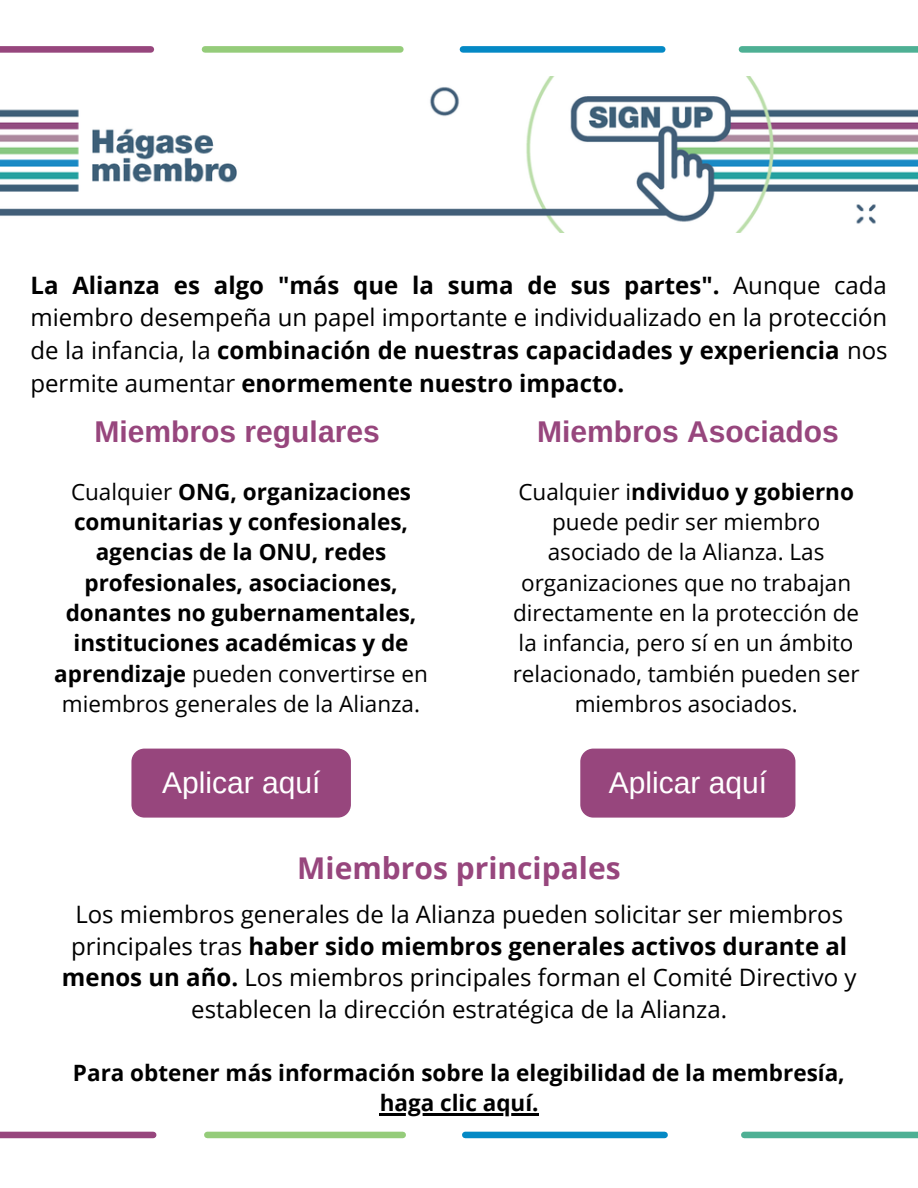
<style>
.page{position:relative;width:918px;height:1188px;background:#fff}
.page>*{position:absolute;margin:0;border:0;box-sizing:border-box;transform-origin:0 0}
.t1{font:700 30px "Arimo";color:#97467d}
.t2{font:30px "Arimo";color:#fff}
.t3{font:700 30px "Open Sans";color:#97467d}
.t4{font:700 24px/32.7px "Open Sans";color:#000;text-align:justify}
.t5{font:24px/31.5px "Open Sans";color:#000;text-align:center}
.t6{font:700 22.5px/30.3px "Open Sans";color:#000;text-align:center}
.t7{font:22.5px/30.3px "Open Sans";color:#000;text-align:center}
.s1{font-weight:400}
.s2{font-weight:700}
</style>
<div class="page">
<div style="left:0;top:46px;width:151px;height:7px;background:#97467d"></div>
<div style="left:205px;top:46px;width:195px;height:7px;background:#95cc7a"></div>
<div style="left:463px;top:46px;width:199px;height:7px;background:#0489c5"></div>
<div style="left:742px;top:46px;width:176px;height:7px;background:#4eb094"></div>
<div style="left:0;top:1132px;width:153px;height:6px;background:#97467d"></div>
<div style="left:207px;top:1132px;width:196px;height:6px;background:#95cc7a"></div>
<div style="left:465px;top:1132px;width:200px;height:6px;background:#0489c5"></div>
<div style="left:744px;top:1132px;width:174px;height:6px;background:#4eb094"></div>
<img style="left:0;top:77px;width:918px;height:156px">
<hr style="left:380px;top:1113px;width:159px;height:3px;background:#000">
<div style="left:131px;top:749px;width:220px;height:69px;background:#97467d;border-radius:13px"></div>
<div style="left:580px;top:749px;width:215px;height:69px;background:#97467d;border-radius:13px"></div>
<p class="t4" style="left:30px;top:268px;width:859px">La Alianza es algo "más que la suma de sus partes". <span class="s1">Aunque cada miembro desempeña un papel importante e individualizado en la protección de la infancia, la</span> combinación de nuestras capacidades y experiencia <span class="s1">nos permite aumentar</span> enormemente nuestro impacto.</p>
<p class="t1" style="left:94px;top:415px;width:287px">Miembros regulares</p>
<p class="t1" style="left:537px;top:415px;width:303px">Miembros Asociados</p>
<p class="t6" style="left:54px;top:476px;width:375px"><span class="s1">Cualquier</span> ONG, organizaciones comunitarias y confesionales, agencias de la ONU, redes profesionales, asociaciones, donantes no gubernamentales, instituciones académicas y de aprendizaje <span class="s1">pueden convertirse en miembros generales de la Alianza.</span></p>
<p class="t7" style="left:513px;top:476px;width:348px">Cualquier i<span class="s2">ndividuo y gobierno </span>puede pedir ser miembro asociado de la Alianza. Las organizaciones que no trabajan directamente en la protección de la infancia, pero sí en un ámbito relacionado, también pueden ser miembros asociados.</p>
<p class="t2" style="left:162px;top:766px;width:160px">Aplicar aquí</p>
<p class="t2" style="left:609px;top:766px;width:160px">Aplicar aquí</p>
<p class="t3" style="left:297px;top:847px;width:325px">Miembros principales</p>
<p class="t5" style="left:62px;top:898px;width:796px">Los miembros generales de la Alianza pueden solicitar ser miembros principales tras <span class="s2">haber sido miembros generales activos durante al menos un año.</span> Los miembros principales forman el Comité Directivo y establecen la dirección estratégica de la Alianza.</p>
<p class="t6" style="left:73px;top:1057px;width:773px">Para obtener más información sobre la elegibilidad de la membresía, haga clic aquí.</p>
</div>
